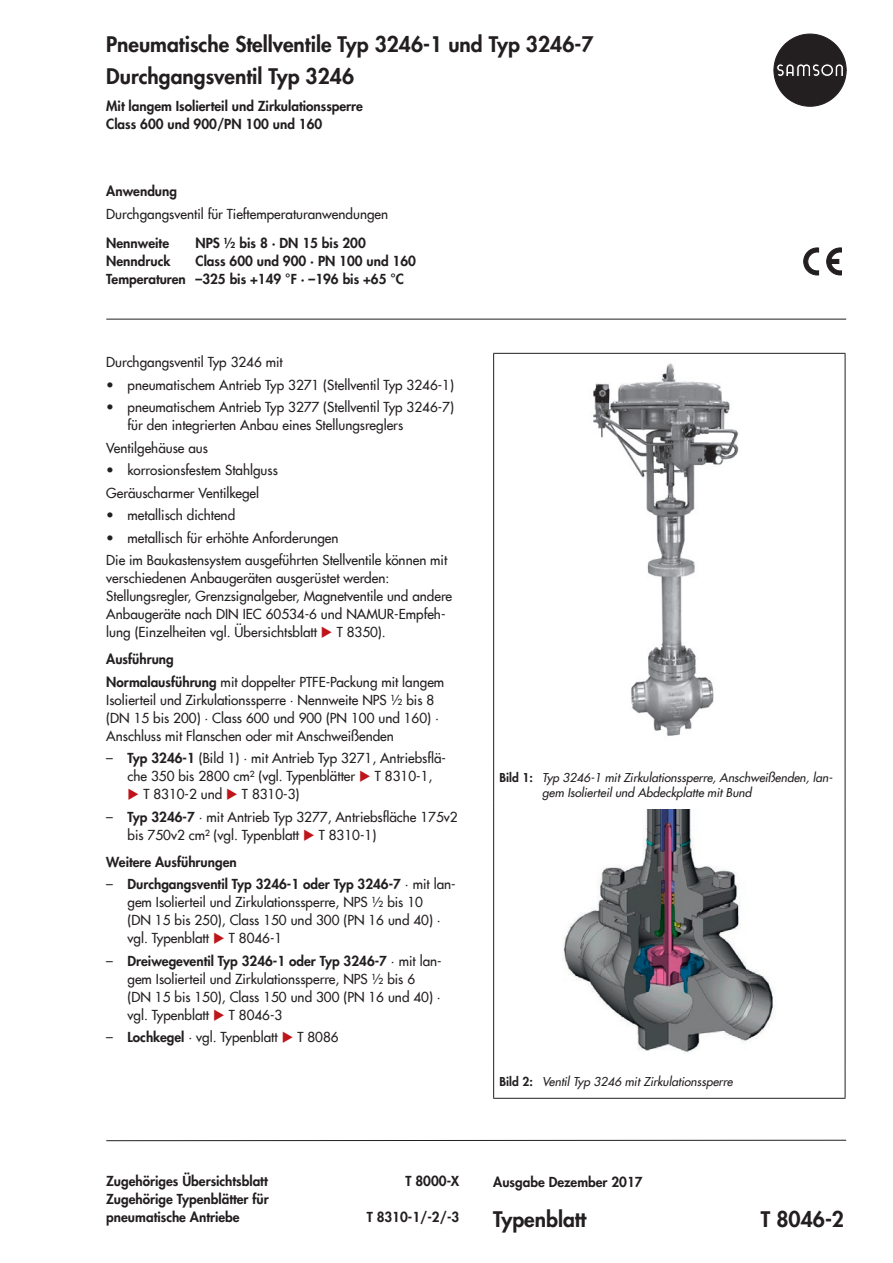
<style>
.page{position:relative;width:893px;height:1263px;background:#fff}
.page>*{position:absolute;margin:0;border:0;box-sizing:border-box;transform-origin:0 0}
.t1{font:800 21px/31.5px "Futura Com";color:#231f20}
.t2{font:500 13.5px/18px "Futura Com";color:#231f20}
.t3{font:800 13.5px/18px "Futura Com";color:#231f20}
.t4{font:italic 500 12px/15px "Futura Com";color:#231f20}
.s1{font-family:"Futura";font-weight:400}
.s2{color:#be151b}
.s3{font-weight:800}
.s4{font-weight:800;font-style:normal}
</style>
<div class="page">
<svg style="left:774px;top:34px;width:72px;height:72px"></svg>
<hr style="left:106px;top:319px;width:740px;height:1px;background:#231f20">
<svg style="left:106px;top:1139px;width:741px;height:2px"></svg>
<svg style="left:804px;top:248px;width:15px;height:27px"></svg>
<svg style="left:827px;top:248px;width:15px;height:27px"></svg>
<hr style="left:829px;top:259px;width:10px;height:4px;background:#231f20">
<hr style="left:493px;top:353px;width:352px;height:1px;background:#231f20">
<hr style="left:493px;top:354px;width:1px;height:412px;background:#231f20">
<hr style="left:845px;top:354px;width:1px;height:412px;background:#231f20">
<hr style="left:493px;top:766px;width:1px;height:37px;background:#231f20">
<hr style="left:845px;top:766px;width:1px;height:37px;background:#231f20">
<hr style="left:493px;top:803px;width:1px;height:267px;background:#231f20">
<hr style="left:845px;top:803px;width:1px;height:267px;background:#231f20">
<svg style="left:493px;top:1070px;width:1px;height:28px"></svg>
<svg style="left:845px;top:1070px;width:1px;height:28px"></svg>
<hr style="left:493px;top:1098px;width:352px;height:1px;background:#231f20">
<img style="left:593px;top:363px;width:146px;height:373px">
<img style="left:563px;top:810px;width:212px;height:243px">
<h1 class="t1" style="left:106px;top:28px;width:489px">Pneumatische Stellventile Typ 3246-1 und Typ 3246-7<br>Durchgangsventil Typ 3246</h1>
<p class="t3" style="left:106px;top:96px;width:258px">Mit langem Isolierteil und Zirkulationssperre<br>Class 600 und 900/PN 100 und 160</p>
<p class="t3" style="left:106px;top:182px;width:72px">Anwendung</p>
<p class="t2" style="left:106px;top:204px;width:283px">Durchgangsventil für Tieftemperaturanwendungen</p>
<p class="t3" style="left:106px;top:233px;width:64px">Nennweite</p>
<p class="t3" style="left:196px;top:233px;width:172px">NPS ½ bis 8 · DN 15 bis 200</p>
<p class="t3" style="left:106px;top:251px;width:66px">Nenndruck</p>
<p class="t3" style="left:106px;top:251px;width:311px;text-indent:89px">Class 600 und 900 · PN 100 und 160<br>Temperaturen –325 bis +149 °F · –196 bis +65 °C</p>
<p class="t2" style="left:106px;top:352px;width:178px">Durchgangsventil Typ 3246 mit</p>
<p class="t2" style="left:106px;top:375px;width:349px"><span class="s1">•</span> pneumatischem Antrieb Typ 3271 (Stellventil Typ 3246-1)</p>
<p class="t2" style="left:128px;top:397px;width:328px;text-indent:-21px"><span class="s1">•</span> pneumatischem Antrieb Typ 3277 (Stellventil Typ 3246-7) für den integrierten Anbau eines Stellungsreglers</p>
<p class="t2" style="left:106px;top:438px;width:103px">Ventilgehäuse aus</p>
<p class="t2" style="left:106px;top:458px;width:173px;line-height:22.5px"><span class="s1">•</span> korrosionsfestem Stahlguss<br>Geräuscharmer Ventilkegel</p>
<p class="t2" style="left:106px;top:505px;width:130px"><span class="s1">•</span> metallisch dichtend</p>
<p class="t2" style="left:106px;top:526px;width:342px;line-height:22.5px"><span class="s1">•</span> metallisch für erhöhte Anforderungen<br>Die im Baukastensystem ausgeführten Stellventile können mit</p>
<p class="t2" style="left:106px;top:568px;width:347px">verschiedenen Anbaugeräten ausgerüstet werden:<br>Stellungsregler, Grenzsignalgeber, Magnetventile und andere Anbaugeräte nach DIN IEC 60534‑6 und NAMUR-Empfeh&shy;lung (Einzelheiten vgl. Übersichtsblatt <span class="s2">◆</span> T 8350).</p>
<p class="t2" style="left:106px;top:647px;width:339px;line-height:22.5px"><span class="s3">Ausführung<br>Normalausführung</span> mit doppelter PTFE-Packung mit langem</p>
<p class="t2" style="left:106px;top:690px;width:334px">Isolierteil und Zirkulationssperre · Nennweite NPS ½ bis 8 (DN 15 bis 200) · Class 600 und 900 (PN 100 und 160) ·<br>Anschluss mit Flanschen oder mit Anschweißenden</p>
<p class="t2" style="left:106px;top:748px;width:341px;text-align:center"><span class="s1">–</span> <span class="s3">Typ 3246-1</span> (Bild 1) · mit Antrieb Typ 3271, Antriebsflä&shy;che 350 bis 2800 cm² (vgl. Typenblätter <span class="s2">◆</span> T 8310‑1,</p>
<p class="t2" style="left:128px;top:784px;width:173px"><span class="s2">◆</span> T 8310‑2 und <span class="s2">◆</span> T 8310‑3)</p>
<p class="t2" style="left:128px;top:807px;width:332px;text-indent:-21px"><span class="s1">–</span> <span class="s3">Typ 3246-7</span> · mit Antrieb Typ 3277, Antriebsfläche 175v2 bis 750v2 cm² (vgl. Typenblatt <span class="s2">◆</span> T 8310‑1)</p>
<p class="t3" style="left:106px;top:852px;width:132px">Weitere Ausführungen</p>
<p class="t2" style="left:128px;top:874px;width:330px;text-indent:-21px"><span class="s1">–</span> <span class="s3">Durchgangsventil Typ 3246‑1 oder Typ 3246‑7</span> · mit lan&shy;gem Isolierteil und Zirkulationssperre, NPS ½ bis 10<br>(DN 15 bis 250), Class 150 und 300 (PN 16 und 40) · vgl. Typenblatt <span class="s2">◆</span> T 8046‑1</p>
<p class="t2" style="left:128px;top:951px;width:316px;text-indent:-21px"><span class="s1">–</span> <span class="s3">Dreiwegeventil Typ 3246‑1 oder Typ 3246‑7</span> · mit lan&shy;gem Isolierteil und Zirkulationssperre, NPS ½ bis 6 (DN 15 bis 150), Class 150 und 300 (PN 16 und 40) · vgl. Typenblatt <span class="s2">◆</span> T 8046‑3</p>
<p class="t2" style="left:106px;top:1027px;width:234px"><span class="s1">–</span> <span class="s3">Lochkegel</span> · vgl. Typenblatt <span class="s2">◆</span> T 8086</p>
<p class="t3" style="left:106px;top:1172px;width:163px">Zugehöriges Übersichtsblatt</p>
<p class="t3" style="left:405px;top:1172px;width:55px">T 8000-X</p>
<p class="t3" style="left:106px;top:1190px;width:164px">Zugehörige Typenblätter für pneumatische Antriebe</p>
<p class="t3" style="left:367px;top:1208px;width:94px">T 8310-1/-2/-3</p>
<p class="t4" style="left:542px;top:769px;width:292px;text-indent:-43px"><span class="s4">Bild 1:</span> Typ 3246‑1 mit Zirkulationssperre, Anschweißenden, lan‑ gem Isolierteil und Abdeckplatte mit Bund</p>
<p class="t4" style="left:500px;top:1073px;width:234px"><span class="s4">Bild 2:</span> Ventil Typ 3246 mit Zirkulationssperre</p>
<p class="t3" style="left:493px;top:1172px;width:151px">Ausgabe Dezember 2017</p>
<h1 class="t1" style="left:493px;top:1203px;width:95px">Typenblatt</h1>
<h1 class="t1" style="left:761px;top:1203px;width:85px">T 8046-2</h1>
</div>
